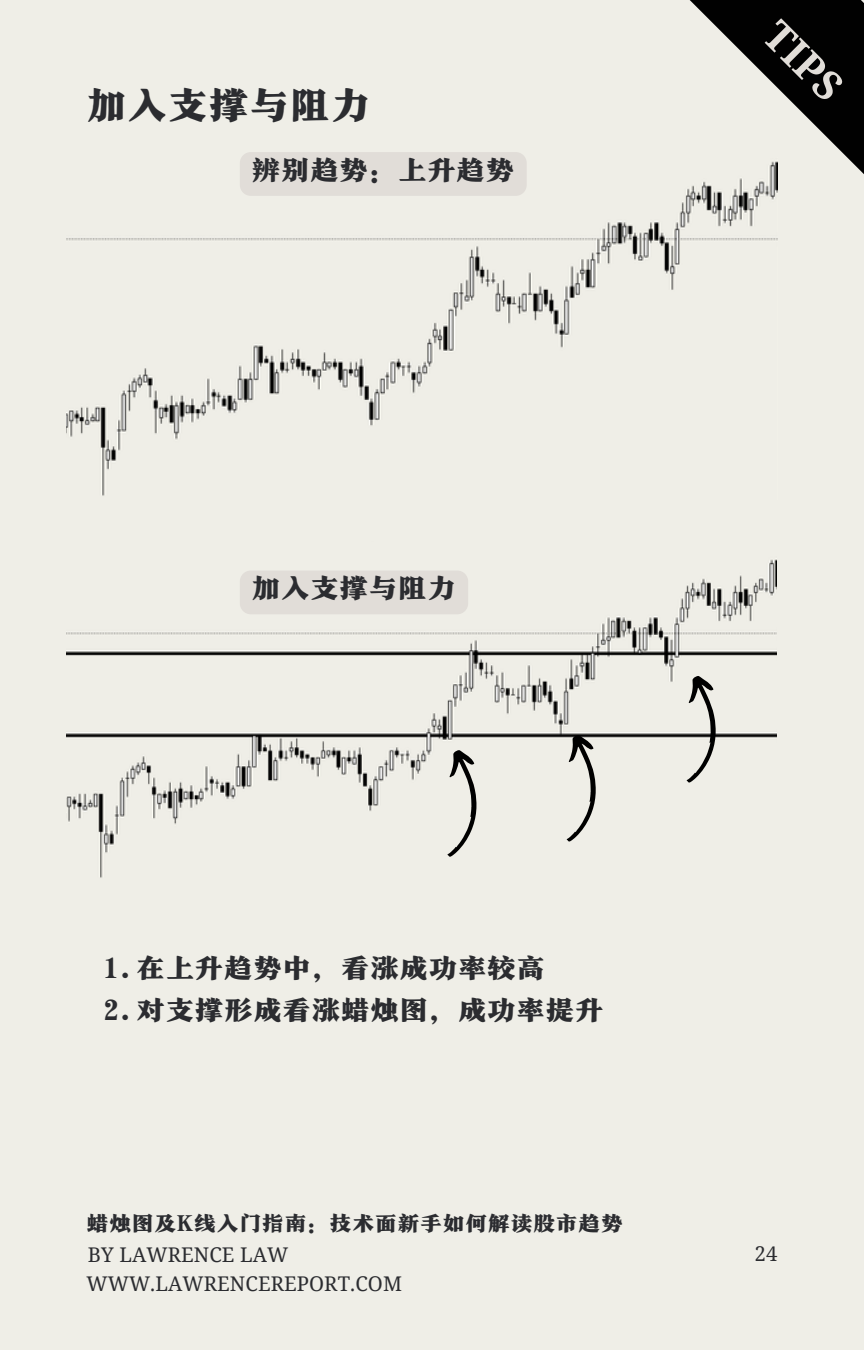
<style>
.page{position:relative;width:864px;height:1350px;background:#efeee7}
.page>*{position:absolute;margin:0;border:0;box-sizing:border-box;transform-origin:0 0}
.t1{font:40.5px "Hellofont ID Xuan Zhen Song";letter-spacing:.005em;color:#2b2c30}
.t2{font:700 40.5px "Noto Serif";color:#e1ddd8}
.t3{font:29.25px/42.3px "Hellofont ID Xuan Zhen Song";color:#2b2c30}
.t4{font:22.5px "Hellofont ID Xuan Zhen Song";letter-spacing:.005em;color:#2b2c30}
.t5{font:20.25px "Noto Serif";letter-spacing:.005em;color:#2b2c30}
</style>
<div class="page">
<img style="left:66px;top:559px;width:711px;height:319px">
<svg style="left:447px;top:749px;width:31px;height:108px"></svg>
<svg style="left:567px;top:734px;width:30px;height:108px"></svg>
<svg style="left:687px;top:675px;width:30px;height:108px"></svg>
<img style="left:67px;top:221px;width:609px;height:275px">
<div style="left:240px;top:571px;width:228px;height:43px;background:#e1ddd8;border-radius:11px"></div>
<div style="left:240px;top:152px;width:287px;height:44px;background:#e1ddd8;border-radius:11px"></div>
<svg style="left:620px;top:221px;width:158px;height:46px"></svg>
<svg style="left:648px;top:0;width:216px;height:239px"></svg>
<h1 class="t1" style="left:86px;top:86px;width:286px">加入支撑与阻力</h1>
<p class="t3" style="left:252px;top:151px;width:265px">辨别趋势：上升趋势</p>
<h1 class="t2" style="left:791px;top:8px;width:94px;rotate:45deg">TIPS</h1>
<p class="t3" style="left:252px;top:570px;width:206px">加入支撑与阻力</p>
<p class="t3" style="left:104px;top:950px;width:501px">1.在上升趋势中，看涨成功率较高<br>2.对支撑形成看涨蜡烛图，成功率提升</p>
<p class="t4" style="left:86px;top:1213px;width:538px">蜡烛图及K线入门指南：技术面新手如何解读股市趋势</p>
<p class="t5" style="left:88px;top:1240px;width:202px">BY LAWRENCE LAW</p>
<p class="t5" style="left:755px;top:1239px;width:24px">24</p>
<p class="t5" style="left:86px;top:1270px;width:317px">WWW.LAWRENCEREPORT.COM</p>
</div>
